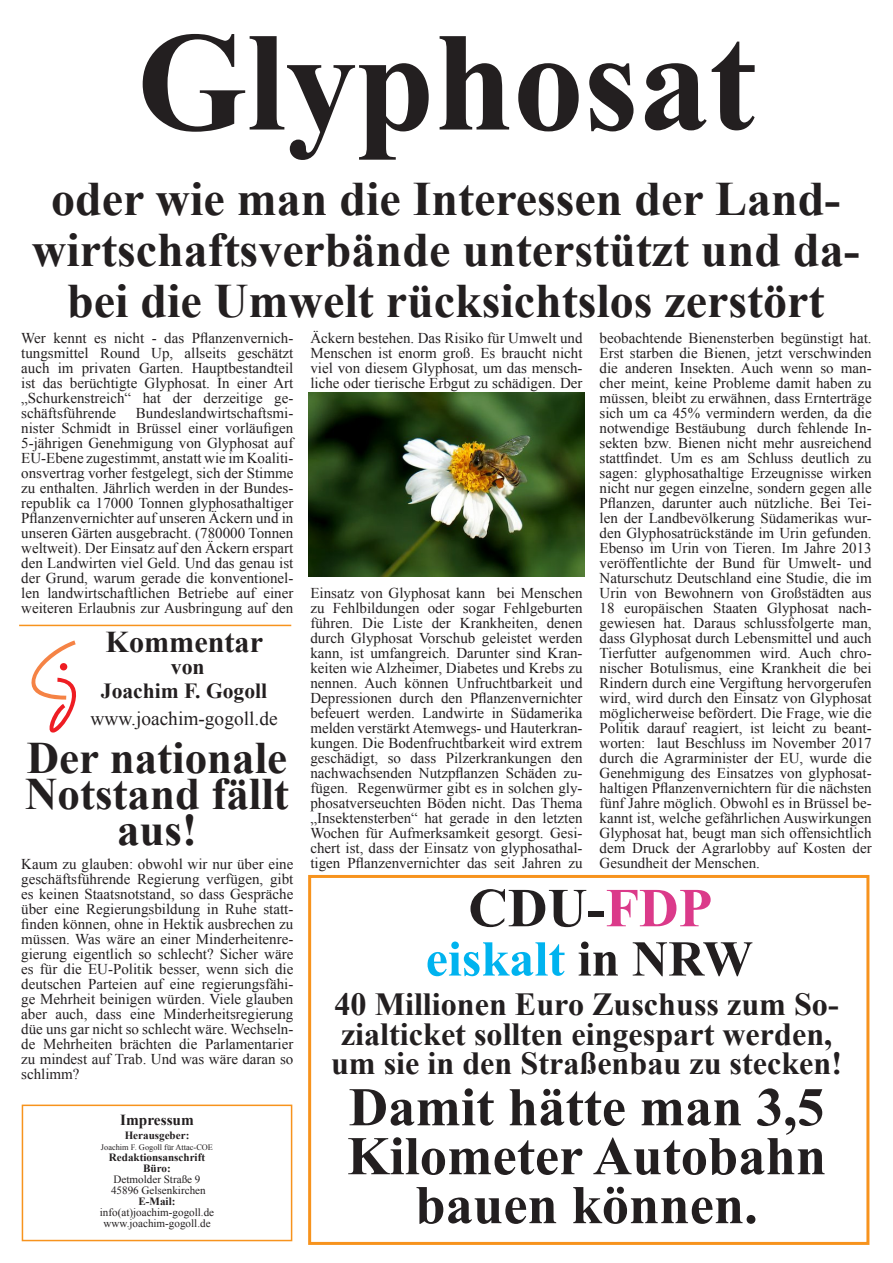
<style>
.page{position:relative;width:893px;height:1263px;background:#fff}
.page>*{position:absolute;margin:0;border:0;box-sizing:border-box;transform-origin:0 0}
.t1{font:700 141px "Times New Roman";color:#231f20}
.t2{font:700 54.9px "Times New Roman";color:#231f20}
.t3{font:700 54.6px/48.9px "Times New Roman";color:#231f20;text-align:center}
.t4{font:700 50.25px "Times New Roman";color:#00b3ef}
.t5{font:700 48px/51px "Times New Roman";color:#231f20;text-align:center}
.t6{font:700 45px/36px "Times New Roman";color:#231f20;text-align:center}
.t7{font:700 32.1px/29.4px "Times New Roman";color:#231f20;text-align:center}
.t8{font:700 30.15px "Times New Roman";color:#231f20}
.t9{font:700 21.75px "Times New Roman";color:#231f20}
.t10{font:700 21.6px "Times New Roman";color:#231f20}
.t11{font:19.35px "Times New Roman";color:#231f20}
.t12{font:700 15.3px "Times New Roman";color:#231f20}
.t13{font:15px/15px "Times New Roman";color:#231f20;text-align:justify}
.t14{font:11.1px "Times New Roman";color:#231f20}
.t15{font:700 11.1px "Times New Roman";color:#231f20}
.t16{font:8.4px "Times New Roman";color:#231f20}
.s1{color:#db3a8a}
.s2{color:#231f20}
</style>
<div class="page">
<hr style="left:19px;top:625px;width:272px;height:1px;background:#f7931d">
<div style="left:22px;top:1104px;width:270px;height:137px;border:2px solid #f7931d"></div>
<svg style="left:31px;top:640px;width:45px;height:93px"></svg>
<div style="left:308px;top:875px;width:561px;height:370px;border:3px solid #f7931d"></div>
<img style="left:308px;top:393px;width:276px;height:184px">
<p class="t1" style="left:137px;top:-15px;width:620px">Glyphosat</p>
<p class="t5" style="left:32px;top:173px;width:829px">oder wie man die Interessen der Land&shy;wirtschaftsverbände unterstützt und da&shy;bei die Umwelt rücksichtslos zerstört</p>
<p class="t13" style="left:21px;top:330px;width:274px">Wer kennt es nicht - das Pflanzenvernich&shy;tungsmittel Round Up, allseits geschätzt auch im privaten Garten. Hauptbestandteil ist das berüchtigte Glyphosat. In einer Art „Schurkenstreich“ hat der derzeitige ge&shy;schäftsführende</p>
<p class="t13" style="left:310px;top:330px;width:274px">Äckern bestehen. Das Risiko für Umwelt und Menschen ist enorm groß. Es braucht nicht viel von diesem Glyphosat, um das mensch&shy;liche oder tierische Erbgut zu schädigen. Der</p>
<p class="t13" style="left:600px;top:330px;width:274px">beobachtende Bienensterben begünstigt hat.<br>Erst starben die Bienen, jetzt verschwinden die anderen Insekten. Auch wenn so man&shy;cher meint, keine Probleme damit haben zu müssen, bleibt zu erwähnen, dass Ernterträge sich um ca 45% vermindern werden, da die notwendige Bestäubung durch fehlende In&shy;sekten bzw. Bienen nicht mehr ausreichend stattfindet. Um es am Schluss deutlich zu sagen: glyphosathaltige Erzeugnisse wirken nicht nur gegen einzelne, sondern gegen alle Pflanzen, darunter auch nützliche. Bei Tei&shy;len der Landbevölkerung Südamerikas wur&shy;den Glyphosatrückstände im Urin gefunden.<br>Ebenso im Urin von Tieren. Im Jahre 2013 veröffentlichte der Bund für Umwelt- und Naturschutz Deutschland eine Studie, die im Urin von Bewohnern von Großstädten aus 18 europäischen Staaten Glyphosat nach&shy;gewiesen hat. Daraus schlussfolgerte man, dass Glyphosat durch Lebensmittel und auch Tierfutter aufgenommen wird. Auch chro&shy;nischer Botulismus, eine Krankheit die bei Rindern durch eine Vergiftung hervorgerufen wird, wird durch den Einsatz von Glyphosat möglicherweise befördert. Die Frage, wie die Politik darauf reagiert, ist leicht zu beant&shy;worten: laut Beschluss im November 2017 durch die Agrarminister der EU, wurde die Genehmigung des Einsatzes von glyphosat&shy;haltigen Pflanzenvernichtern für die nächsten fünf Jahre möglich. Obwohl es in Brüssel be&shy;kannt ist, welche gefährlichen Auswirkungen Glyphosat hat, beugt man sich offensichtlich dem Druck der Agrarlobby auf Kosten der</p>
<p class="t13" style="left:21px;top:405px;width:274px;text-indent:115px">Bundeslandwirtschaftsmi&shy;nister Schmidt in Brüssel einer vorläufigen 5-jährigen Genehmigung von Glyphosat auf EU-Ebene zugestimmt, anstatt wie im Koaliti&shy;onsvertrag vorher festgelegt, sich der Stimme zu enthalten. Jährlich werden in der Bundes&shy;republik ca 17000 Tonnen glyphosathaltiger Pflanzenvernichter auf unseren Äckern und in unseren Gärten ausgebracht. (780000 Tonnen weltweit). Der Einsatz auf den Äckern erspart den Landwirten viel Geld. Und das genau ist der Grund, warum gerade die konventionel&shy;len landwirtschaftlichen Betriebe auf einer weiteren Erlaubnis zur Ausbringung auf den</p>
<p class="t13" style="left:310px;top:585px;width:274px">Einsatz von Glyphosat kann bei Menschen zu Fehlbildungen oder sogar Fehlgeburten führen. Die Liste der Krankheiten, denen durch Glyphosat Vorschub geleistet werden kann, ist umfangreich. Darunter sind Kran&shy;keiten wie Alzheimer, Diabetes und Krebs zu nennen. Auch können Unfruchtbarkeit und Depressionen durch den Pflanzenvernichter befeuert werden. Landwirte in Südamerika melden verstärkt Atemwegs- und Hauterkran&shy;kungen. Die Bodenfruchtbarkeit wird extrem geschädigt, so dass Pilzerkrankungen den nachwachsenden Nutzpflanzen Schäden zu&shy;fügen. Regenwürmer gibt es in solchen gly&shy;phosatverseuchten Böden nicht. Das Thema „Insektensterben“ hat gerade in den letzten Wochen für Aufmerksamkeit gesorgt. Gesi&shy;chert ist, dass der Einsatz von glyphosathal&shy;tigen Pflanzenvernichter das seit Jahren zu</p>
<p class="t8" style="left:106px;top:621px;width:159px">Kommentar</p>
<p class="t9" style="left:171px;top:651px;width:35px">von</p>
<p class="t10" style="left:101px;top:676px;width:168px">Joachim F. Gogoll</p>
<p class="t11" style="left:90px;top:706px;width:189px">www.joachim-gogoll.de</p>
<p class="t6" style="left:25px;top:738px;width:265px">Der nationale<br>Notstand fällt aus!</p>
<p class="t13" style="left:21px;top:856px;width:274px">Kaum zu glauben: obwohl wir nur über eine</p>
<p class="t13" style="left:600px;top:855px;width:162px">Gesundheit der Menschen.</p>
<p class="t13" style="left:21px;top:871px;width:274px">geschäftsführende Regierung verfügen, gibt es keinen Staatsnotstand, so dass Gespräche über eine Regierungsbildung in Ruhe statt&shy;finden können, ohne in Hektik ausbrechen zu müssen. Was wäre an einer Minderheitenre&shy;gierung eigentlich so schlecht? Sicher wäre es für die EU-Politik besser, wenn sich die deutschen Parteien auf eine regierungsfähi&shy;ge Mehrheit beinigen würden. Viele glauben aber auch, dass eine Minderheitsregierung düe uns gar nicht so schlecht wäre. Wechseln&shy;de Mehrheiten brächten die Parlamentarier zu mindest auf Trab. Und was wäre daran so schlimm?</p>
<p class="t2" style="left:468px;top:870px;width:245px">CDU-<span class="s1">FDP</span></p>
<p class="t4" style="left:426px;top:924px;width:329px">eiskalt <span class="s2">in NRW</span></p>
<p class="t7" style="left:331px;top:989px;width:512px">40 Millionen Euro Zuschuss zum So&shy;zialticket sollten eingespart werden, um sie in den Straßenbau zu stecken!</p>
<p class="t12" style="left:120px;top:1110px;width:75px">Impressum</p>
<p class="t15" style="left:125px;top:1127px;width:66px">Herausgeber:</p>
<p class="t16" style="left:101px;top:1141px;width:114px">Joachim F. Gogoll für Attac-COE</p>
<p class="t15" style="left:109px;top:1149px;width:98px">Redaktionsanschrift</p>
<p class="t15" style="left:143px;top:1160px;width:29px">Büro:</p>
<p class="t14" style="left:114px;top:1172px;width:88px">Detmolder Straße 9</p>
<p class="t14" style="left:111px;top:1183px;width:96px">45896 Gelsenkirchen</p>
<p class="t15" style="left:139px;top:1194px;width:38px">E-Mail:</p>
<p class="t14" style="left:100px;top:1205px;width:116px">info(at)joachim-gogoll.de</p>
<p class="t14" style="left:103px;top:1216px;width:109px">www.joachim-gogoll.de</p>
<p class="t3" style="left:347px;top:1081px;width:481px">Damit hätte man 3,5<br>Kilometer Autobahn bauen können.</p>
</div>
